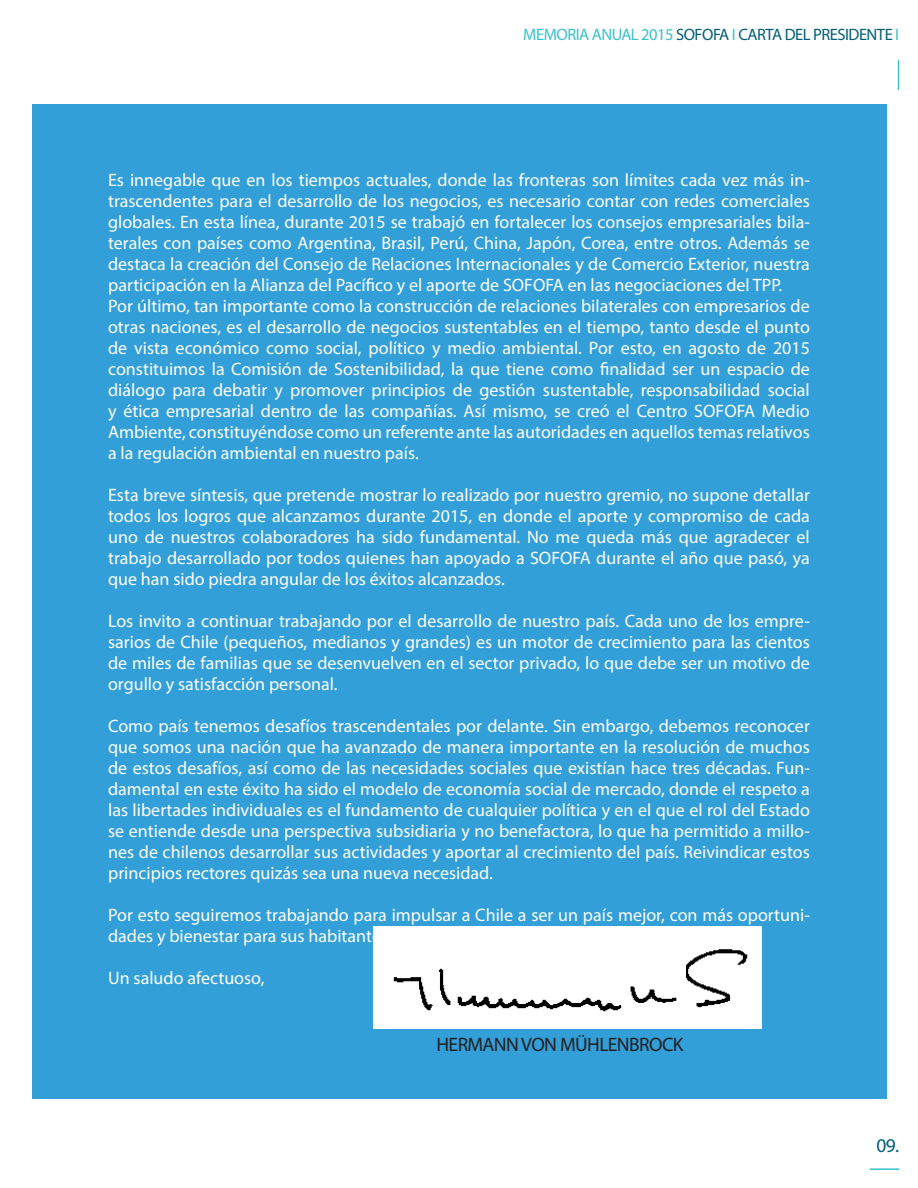
<style>
.page{position:relative;width:918px;height:1188px;background:#fff}
.page>*{position:absolute;margin:0;border:0;box-sizing:border-box;transform-origin:0 0}
.t1{font:19.5px "Myriad Pro";letter-spacing:-.03em;color:#231f20}
.t2{font:19.5px "Myriad Pro";color:#005d77}
.t3{font:18px/21px "Myriad Pro";color:#fff;text-align:justify}
.t4{font:16.5px "Myriad Pro";letter-spacing:-.03em;color:#005d77}
.s1{color:#38c1cc}
</style>
<div class="page">
<div style="left:32px;top:105px;width:854px;height:994px;background:#329fd8"></div>
<hr style="left:870px;top:1168px;width:29px;height:2px;background:#38c1cc">
<hr style="left:898px;top:60px;width:1px;height:30px;background:#38c1cc">
<img style="left:373px;top:926px;width:389px;height:102px">
<p class="t4" style="left:523px;top:24px;width:377px"><span class="s1">MEMORIA ANUAL 2015</span> SOFOFA <span class="s1">I</span> CARTA DEL PRESIDENTE <span class="s1">I</span></p>
<p class="t3" style="left:108px;top:169px;width:703px">Es innegable que en los tiempos actuales, donde las fronteras son límites cada vez más in&shy;trascendentes para el desarrollo de los negocios, es necesario contar con redes comerciales globales. En esta línea, durante 2015 se trabajó en fortalecer los consejos empresariales bila&shy;terales con países como Argentina, Brasil, Perú, China, Japón, Corea, entre otros. Además se destaca la creación del Consejo de Relaciones Internacionales y de Comercio Exterior, nuestra participación en la Alianza del Pacífico y el aporte de SOFOFA en las negociaciones del TPP.</p>
<p class="t3" style="left:108px;top:295px;width:703px">Por último, tan importante como la construcción de relaciones bilaterales con empresarios de otras naciones, es el desarrollo de negocios sustentables en el tiempo, tanto desde el punto de vista económico como social, político y medio ambiental. Por esto, en agosto de 2015 constituimos la Comisión de Sostenibilidad, la que tiene como finalidad ser un espacio de diálogo para debatir y promover principios de gestión sustentable, responsabilidad social y ética empresarial dentro de las compañías. Así mismo, se creó el Centro SOFOFA Medio Ambiente, constituyéndose como un referente ante las autoridades en aquellos temas relativos a la regulación ambiental en nuestro país.</p>
<p class="t3" style="left:108px;top:484px;width:703px">Esta breve síntesis, que pretende mostrar lo realizado por nuestro gremio, no supone detallar todos los logros que alcanzamos durante 2015, en donde el aporte y compromiso de cada uno de nuestros colaboradores ha sido fundamental. No me queda más que agradecer el trabajo desarrollado por todos quienes han apoyado a SOFOFA durante el año que pasó, ya que han sido piedra angular de los éxitos alcanzados.</p>
<p class="t3" style="left:108px;top:610px;width:703px">Los invito a continuar trabajando por el desarrollo de nuestro país. Cada uno de los empre&shy;sarios de Chile (pequeños, medianos y grandes) es un motor de crecimiento para las cientos de miles de familias que se desenvuelven en el sector privado, lo que debe ser un motivo de orgullo y satisfacción personal.</p>
<p class="t3" style="left:108px;top:715px;width:703px">Como país tenemos desafíos trascendentales por delante. Sin embargo, debemos reconocer que somos una nación que ha avanzado de manera importante en la resolución de muchos de estos desafíos, así como de las necesidades sociales que existían hace tres décadas. Fun&shy;damental en este éxito ha sido el modelo de economía social de mercado, donde el respeto a las libertades individuales es el fundamento de cualquier política y en el que el rol del Estado se entiende desde una perspectiva subsidiaria y no benefactora, lo que ha permitido a millo&shy;nes de chilenos desarrollar sus actividades y aportar al crecimiento del país. Reivindicar estos principios rectores quizás sea una nueva necesidad.</p>
<p class="t3" style="left:108px;top:904px;width:703px">Por esto seguiremos trabajando para impulsar a Chile a ser un país mejor, con más oportuni&shy;dades y bienestar para sus habitantes.</p>
<p class="t3" style="left:108px;top:967px;width:158px">Un saludo afectuoso,</p>
<p class="t1" style="left:437px;top:1033px;width:248px">HERMANN VON MÜHLENBROCK</p>
<p class="t2" style="left:876px;top:1134px;width:24px">09.</p>
</div>
